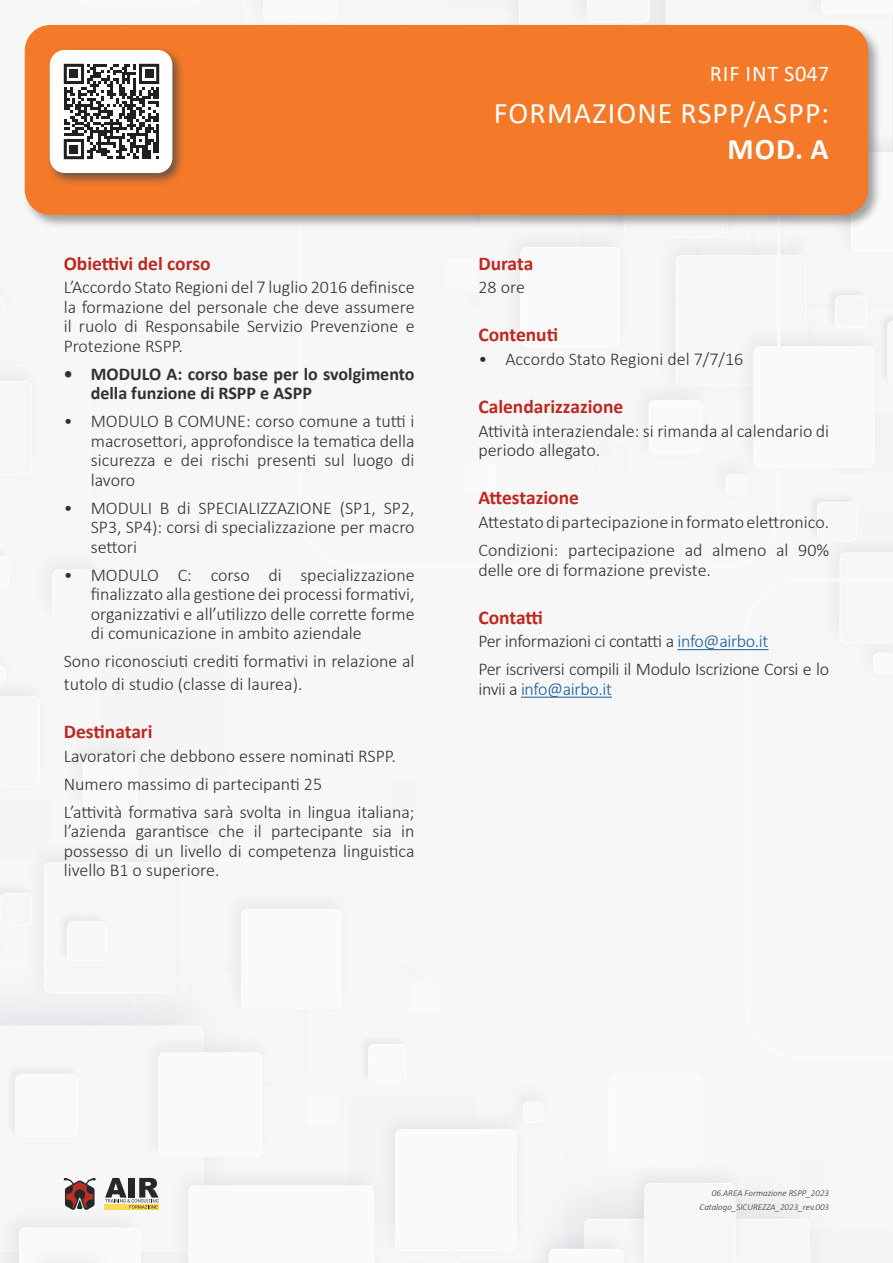
<style>
.page{position:relative;width:893px;height:1263px;background:#fff}
.page>*{position:absolute;margin:0;border:0;box-sizing:border-box;transform-origin:0 0}
.Titolo_Paragrafo{font:30px "Calibri";letter-spacing:.04em;color:#fff}
.Titolo_Paragrafo-2{font:700 30px "Calibri";color:#fff}
.Titolo_Paragrafo-3{font:22.5px "Calibri";letter-spacing:.04em;color:#fff}
.Titolo_Sottoparagraf{font:700 19.5px "Calibri";color:#bf271f}
.Corpo_Testo{font:300 18px/19.5px "Calibri";color:#312f30;text-align:justify}
.Corpo_Testo-2{font:300 18px/19.5px "Calibri";letter-spacing:-.02em;color:#312f30}
.t1{font:700 18px/19.5px "Calibri";color:#312f30}
.t2{font:italic 300 9px/13.5px "Calibri";color:#312f30;text-align:right}
.s1{color:#175d9e}
</style>
<div class="page">
<img style="left:0;top:0;width:893px;height:1263px">
<div style="left:22px;top:23px;width:861px;height:206px;background:#474849;opacity:.5"></div>
<div style="left:25px;top:25px;width:843px;height:190px;background:#f47928;border-radius:26px"></div>
<hr style="left:677px;top:649px;width:91px;height:1px;background:#175d9e">
<hr style="left:521px;top:697px;width:91px;height:1px;background:#175d9e">
<svg style="left:105px;top:1208px;width:54px;height:2px"></svg>
<svg style="left:105px;top:1178px;width:54px;height:30px"></svg>
<svg style="left:64px;top:1178px;width:32px;height:32px"></svg>
<div style="left:46px;top:46px;width:139px;height:140px;background:#474849;opacity:.75"></div>
<div style="left:50px;top:50px;width:122px;height:123px;background:#fff;border-radius:15px"></div>
<svg style="left:64px;top:64px;width:95px;height:95px"></svg>
<div style="left:70px;top:70px;width:8px;height:8px;background:#231f20"></div>
<div style="left:145px;top:70px;width:8px;height:8px;background:#231f20"></div>
<div style="left:70px;top:145px;width:8px;height:8px;background:#231f20"></div>
<p class="Titolo_Sottoparagraf" style="left:64px;top:249px;width:148px">Obiettivi del corso</p>
<p class="Corpo_Testo" style="left:64px;top:277px;width:352px">L’Accordo Stato Regioni del 7 luglio 2016 definisce la formazione del personale che deve assumere il ruolo di Responsabile Servizio Prevenzione e Protezione RSPP.</p>
<p class="t1" style="left:91px;top:364px;width:325px;text-indent:-27px">• MODULO A: corso base per lo svolgimento della funzione di RSPP e ASPP</p>
<p class="Corpo_Testo" style="left:91px;top:411px;width:325px;text-indent:-27px">• MODULO B COMUNE: corso comune a tutti i macrosettori, approfondisce la tematica della sicurezza e dei rischi presenti sul luogo di lavoro</p>
<p class="Corpo_Testo" style="left:91px;top:498px;width:325px;text-indent:-27px">• MODULI B di SPECIALIZZAZIONE (SP1, SP2, SP3, SP4): corsi di specializzazione per macro settori</p>
<p class="Corpo_Testo" style="left:91px;top:565px;width:325px;text-indent:-27px">• MODULO C: corso di specializzazione finalizzato alla gestione dei processi formativi, organizzativi e all’utilizzo delle corrette forme di comunicazione in ambito aziendale</p>
<p class="Corpo_Testo" style="left:64px;top:650px;width:352px;line-height:22.5px">Sono riconosciuti crediti formativi in relazione al tutolo di studio (classe di laurea).</p>
<p class="Titolo_Sottoparagraf" style="left:64px;top:718px;width:90px">Destinatari</p>
<p class="Corpo_Testo" style="left:64px;top:746px;width:334px">Lavoratori che debbono essere nominati RSPP.</p>
<p class="Corpo_Testo" style="left:64px;top:774px;width:260px">Numero massimo di partecipanti 25</p>
<p class="Corpo_Testo" style="left:64px;top:802px;width:352px">L’attività formativa sarà svolta in lingua italiana; l’azienda garantisce che il partecipante sia in possesso di un livello di competenza linguistica livello B1 o superiore.</p>
<p class="Titolo_Paragrafo-3" style="left:710px;top:58px;width:121px">RIF INT S047</p>
<p class="Titolo_Paragrafo" style="left:494px;top:92px;width:337px">FORMAZIONE RSPP/ASPP:</p>
<p class="Titolo_Paragrafo-2" style="left:727px;top:128px;width:103px">MOD. A</p>
<p class="Titolo_Sottoparagraf" style="left:478px;top:249px;width:56px">Durata</p>
<p class="Corpo_Testo" style="left:478px;top:277px;width:48px">28 ore</p>
<p class="Titolo_Sottoparagraf" style="left:478px;top:321px;width:81px">Contenuti</p>
<p class="Corpo_Testo" style="left:478px;top:349px;width:266px">• Accordo Stato Regioni del 7/7/16</p>
<p class="Titolo_Sottoparagraf" style="left:478px;top:393px;width:147px">Calendarizzazione</p>
<p class="Corpo_Testo" style="left:478px;top:421px;width:352px">Attività interaziendale: si rimanda al calendario di periodo allegato.</p>
<p class="Titolo_Sottoparagraf" style="left:478px;top:484px;width:102px">Attestazione</p>
<p class="Corpo_Testo" style="left:478px;top:512px;width:352px">Attestato di partecipazione in formato elettronico.</p>
<p class="Corpo_Testo" style="left:478px;top:540px;width:352px">Condizioni: partecipazione ad almeno al 90% delle ore di formazione previste.</p>
<p class="Titolo_Sottoparagraf" style="left:478px;top:603px;width:66px">Contatti</p>
<p class="Corpo_Testo-2" style="left:478px;top:631px;width:292px">Per informazioni ci contatti a <span class="s1">info@airbo.it</span></p>
<p class="Corpo_Testo-2" style="left:478px;top:659px;width:352px">Per iscriversi compili il Modulo Iscrizione Corsi e lo invii a <span class="s1">info@airbo.it</span></p>
<p class="t2" style="left:700px;top:1186px;width:131px">06.AREA Formazione RSPP_2023<br>Catalogo_SICUREZZA_2023_rev.003</p>
</div>
